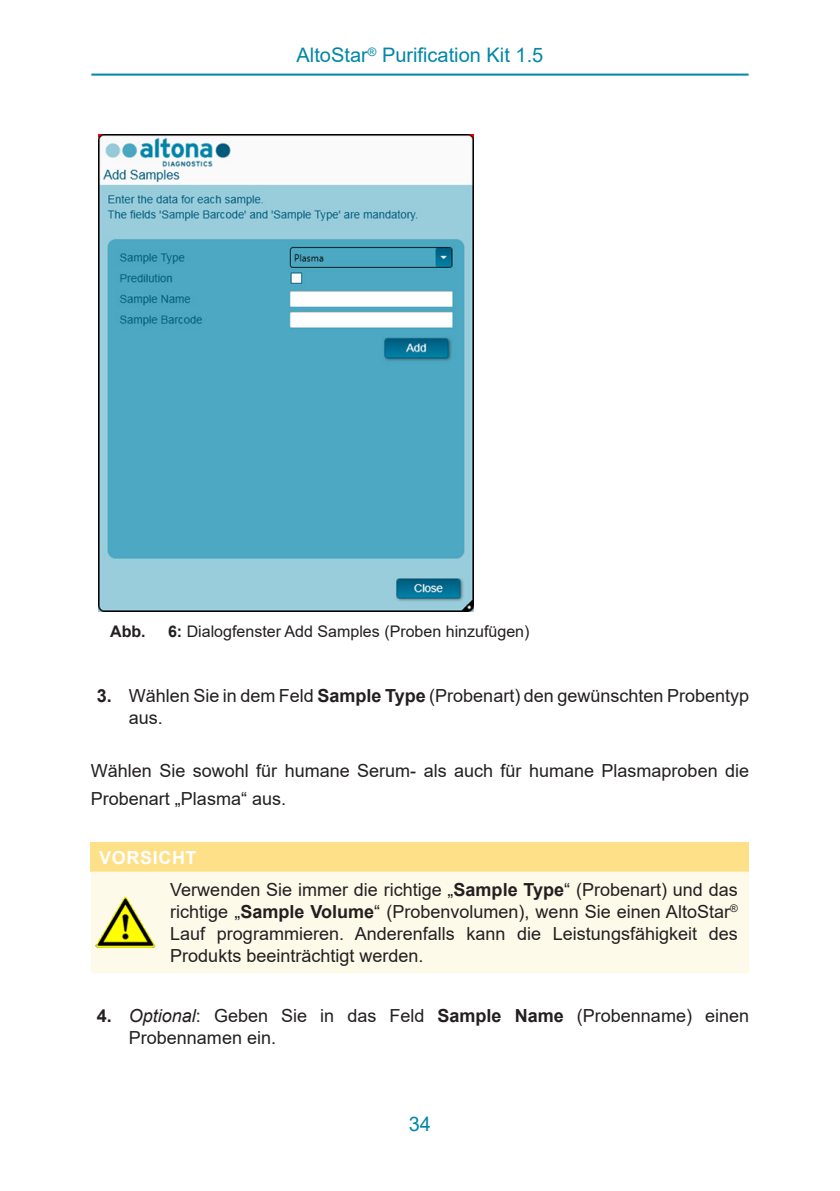
<style>
.page{position:relative;width:840px;height:1191px;background:#fff}
.page>*{position:absolute;margin:0;border:0;box-sizing:border-box;transform-origin:0 0}
.Seitenkopf{font:20px "Arial";color:#0087a6}
.Note_hazard_conseque{font:18px/22px "Arial";color:#231f20}
.Aufzählungsfortsetzu{font:18px/28px "Arial";color:#231f20}
.Note_Titel{font:700 18px "Arial";letter-spacing:.035em;color:#fff}
.Titel{font:16px "Arial";color:#231f20}
.Titel-2{font:700 16px "Arial";color:#231f20}
.s1{font-weight:700}
.s2{font-style:italic}
</style>
<div class="page">
<hr style="left:91px;top:74px;width:657px;height:2px;background:#0087a6">
<img style="left:99px;top:134px;width:374px;height:478px">
<div style="left:91px;top:842px;width:657px;height:29px;background:#fee088"></div>
<div style="left:91px;top:871px;width:657px;height:102px;background:#fefaea"></div>
<img style="left:94px;top:891px;width:62px;height:62px">
<p class="Seitenkopf" style="left:296px;top:41px;width:248px">AltoStar<sup>®</sup> Purification Kit 1.5</p>
<p class="Titel-2" style="left:110px;top:620px;width:37px">Abb.</p>
<p class="Titel" style="left:168px;top:620px;width:363px"><span class="s1">6:</span> Dialogfenster Add Samples (Proben hinzufügen)</p>
<p class="Note_hazard_conseque" style="left:129px;top:684px;width:621px;text-indent:-32px"><span class="s1">3.</span> Wählen Sie in dem Feld <span class="s1">Sample Type</span> (Probenart) den gewünschten Probentyp aus.</p>
<p class="Aufzählungsfortsetzu" style="left:91px;top:756px;width:659px">Wählen Sie sowohl für humane Serum- als auch für humane Plasmaproben die<br>Probenart „Plasma“ aus.</p>
<p class="Note_Titel" style="left:99px;top:844px;width:99px">VORSICHT</p>
<p class="Note_hazard_conseque" style="left:170px;top:878px;width:568px;text-align:justify">Verwenden Sie immer die richtige „<span class="s1">Sample Type</span>“ (Probenart) und das richtige „<span class="s1">Sample Volume</span>“ (Probenvolumen), wenn Sie einen AltoStar<sup>® </sup>Lauf programmieren. Anderenfalls kann die Leistungsfähigkeit des Produkts beeinträchtigt werden.</p>
<p class="Note_hazard_conseque" style="left:129px;top:1004px;width:621px;text-indent:-32px"><span class="s1">4.</span> <span class="s2">Optional</span>: Geben Sie in das Feld <span class="s1">Sample Name</span> (Probenname) einen<br>Probennamen ein.</p>
<p class="Seitenkopf" style="left:408px;top:1110px;width:24px">34</p>
</div>
